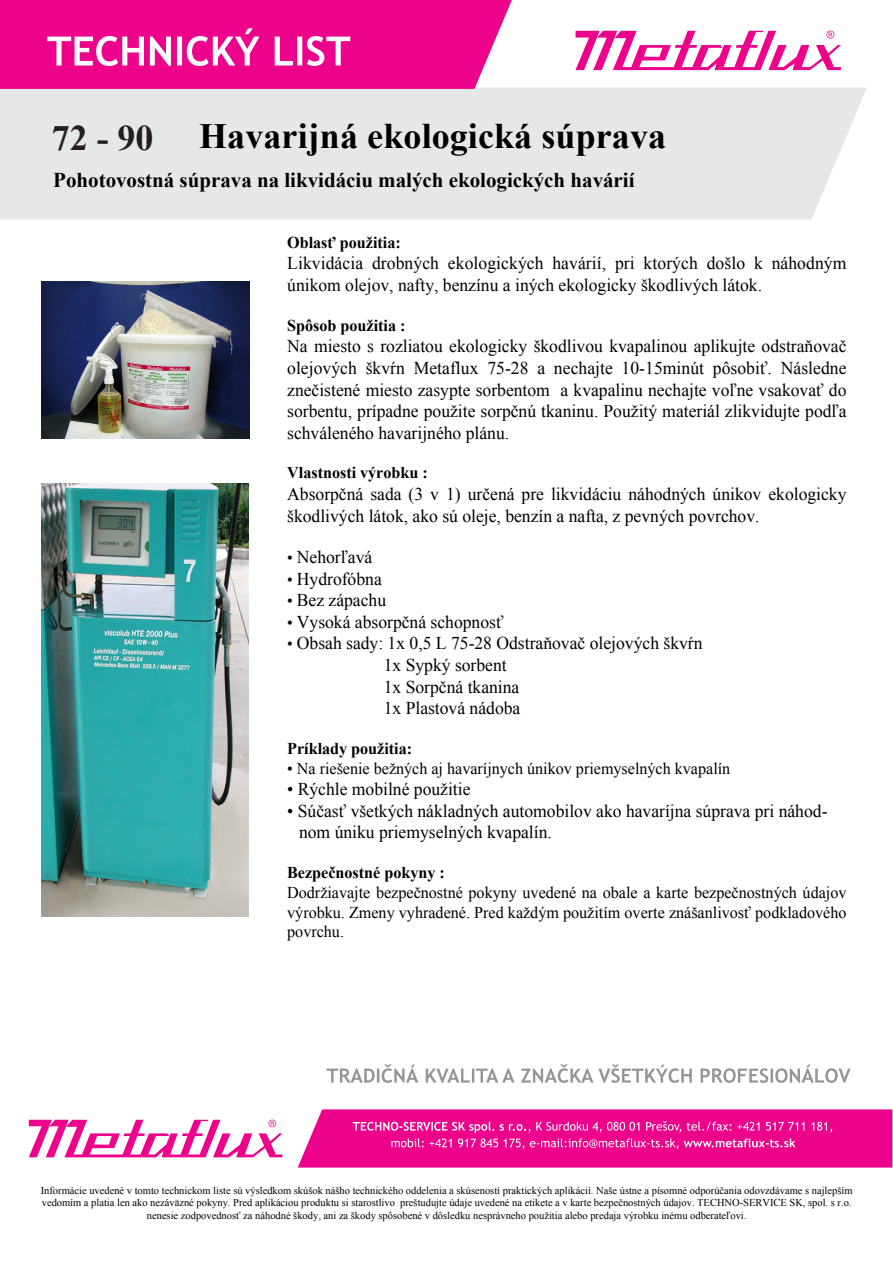
<style>
.page{position:relative;width:893px;height:1263px;background:#fff}
.page>*{position:absolute;margin:0;border:0;box-sizing:border-box;transform-origin:0 0}
.t1{font:700 36px "Times New Roman";letter-spacing:.005em;color:#000}
.t2{font:700 36px "Times New Roman";color:#231f20}
.t3{font:700 21px "Times New Roman";color:#000}
.t4{font:18px/21.6px "Times New Roman";color:#000}
.t5{font:16.5px/19.8px "Times New Roman";color:#000;text-align:justify}
.t6{font:700 16.5px "Times New Roman";color:#000}
.t7{font:10.5px/12.6px "Times New Roman";color:#000;text-align:center}
.s1{font-style:inherit}
.s2{font-size:16.5px}
</style>
<div class="page">
<div style="left:0;top:88px;width:867px;height:132px;background:#e6e7e9"></div>
<div style="left:0;top:0;width:512px;height:89px;background:#ed028c"></div>
<svg style="left:575px;top:31px;width:266px;height:39px"></svg>
<svg style="left:47px;top:28px;width:303px;height:38px"></svg>
<svg style="left:327px;top:1064px;width:524px;height:19px"></svg>
<svg style="left:298px;top:1109px;width:594px;height:58px;background:#ee1896"></svg>
<svg style="left:29px;top:1119px;width:253px;height:38px"></svg>
<img style="left:42px;top:484px;width:207px;height:433px">
<img style="left:42px;top:281px;width:207px;height:157px">
<h1 class="t1" style="left:199px;top:118px;width:468px"><span class="s1">H</span>avarijná ekolo<span class="s1">g</span>ická súprava</h1>
<p class="t3" style="left:53px;top:169px;width:583px">Pohotovostná súprava na likvidáciu <span class="s1">m</span>alých ekolo<span class="s1">g</span>ických havárií</p>
<h1 class="t2" style="left:52px;top:119px;width:103px"><span class="s1">7</span>2 - 90</h1>
<p class="t6" style="left:287px;top:234px;width:115px">O<span class="s1">b</span>lasť po<span class="s1">už</span>itia:</p>
<p class="t4" style="left:287px;top:253px;width:561px">Likvidácia drobných ekologických havárií, pri ktorých došlo k náhodným únikom olejov, nafty, benzínu a iných ekologicky škodlivých látok.</p>
<p class="t6" style="left:287px;top:317px;width:120px">Spôsob po<span class="s1">už</span>itia :</p>
<p class="t4" style="left:287px;top:336px;width:561px;text-align:justify">Na miesto s rozliatou ekologicky škodlivou kvapalinou aplikujte odstraňovač olejových škvŕn Metaflux 75-28 a nechajte 10-15minút pôsobiť. Následne znečistené miesto zasypte sorbentom a kvapalinu nechajte voľne vsakovať do sorbentu, prípadne použite sorpčnú tkaninu. Použitý materiál zlikvidujte podľa schváleného havarijného plánu.</p>
<p class="t6" style="left:287px;top:464px;width:142px"><span class="s1">V</span>lastnosti výro<span class="s1">b</span>k<span class="s1">u</span> :</p>
<p class="t4" style="left:287px;top:484px;width:561px">Absorpčná sada (3 v 1) určená pre likvidáciu náhodných únikov ekologicky škodlivých látok, ako sú oleje, benzín a nafta, z pevných povrchov.</p>
<p class="t4" style="left:287px;top:547px;width:87px"><span class="s2">•</span> Nehorľavá</p>
<p class="t4" style="left:287px;top:568px;width:96px"><span class="s2">•</span> Hydrofóbna</p>
<p class="t4" style="left:287px;top:590px;width:100px"><span class="s2">•</span> Bez zápachu</p>
<p class="t4" style="left:287px;top:612px;width:218px"><span class="s2">•</span> Vysoká absorpčná schopnosť</p>
<p class="t4" style="left:384px;top:633px;width:320px;text-indent:-96px"><span class="s2">•</span> Obsah sady: 1x 0,5 L 75-28 Odstraňovač olejových škvŕn<br>1x Sypký sorbent<br>1x Sorpčná tkanina<br>1x Plastová nádoba</p>
<p class="t6" style="left:287px;top:740px;width:126px">Príklady po<span class="s1">už</span>itia:</p>
<p class="t5" style="left:287px;top:759px;width:445px">• Na riešenie bežných aj havaríjnych únikov priemyselných kvapalín</p>
<p class="t4" style="left:287px;top:779px;width:185px">• Rýchle mobilné použitie</p>
<p class="t4" style="left:299px;top:801px;width:530px;text-indent:-12px">• Súčasť všetkých nákladných automobilov ako havaríjna súprava pri náhod&shy;nom úniku priemyselných kvapalín.</p>
<p class="t6" style="left:287px;top:864px;width:159px">Bezpečnostné pokyny :</p>
<p class="t5" style="left:287px;top:883px;width:561px">Dodržiavajte bezpečnostné pokyny uvedené na obale a karte bezpečnostných údajov výrobku. Zmeny vyhradené. Pred každým použitím overte znášanlivosť podkladového povrchu.</p>
<p class="t7" style="left:41px;top:1184px;width:813px">Informácie uvedené v tomto technickom liste sú výsledkom skúšok nášho technického oddelenia a skúseností praktických aplikácií. Naše ústne a písomné odporúčania odovzdávame s najlepším vedomím a platia len ako nezáväzné pokyny. Pred aplikáciou produktu si starostlivo preštudujte údaje uvedené na etikete a v karte bezpečnostných údajov. TECHNO-SERVICE SK, spol. s r.o. nenesie zodpovednosť za náhodné škody, ani za škody spôsobené v dôsledku nesprávneho použitia alebo predaja výrobku inému odberateľovi.</p>
</div>
